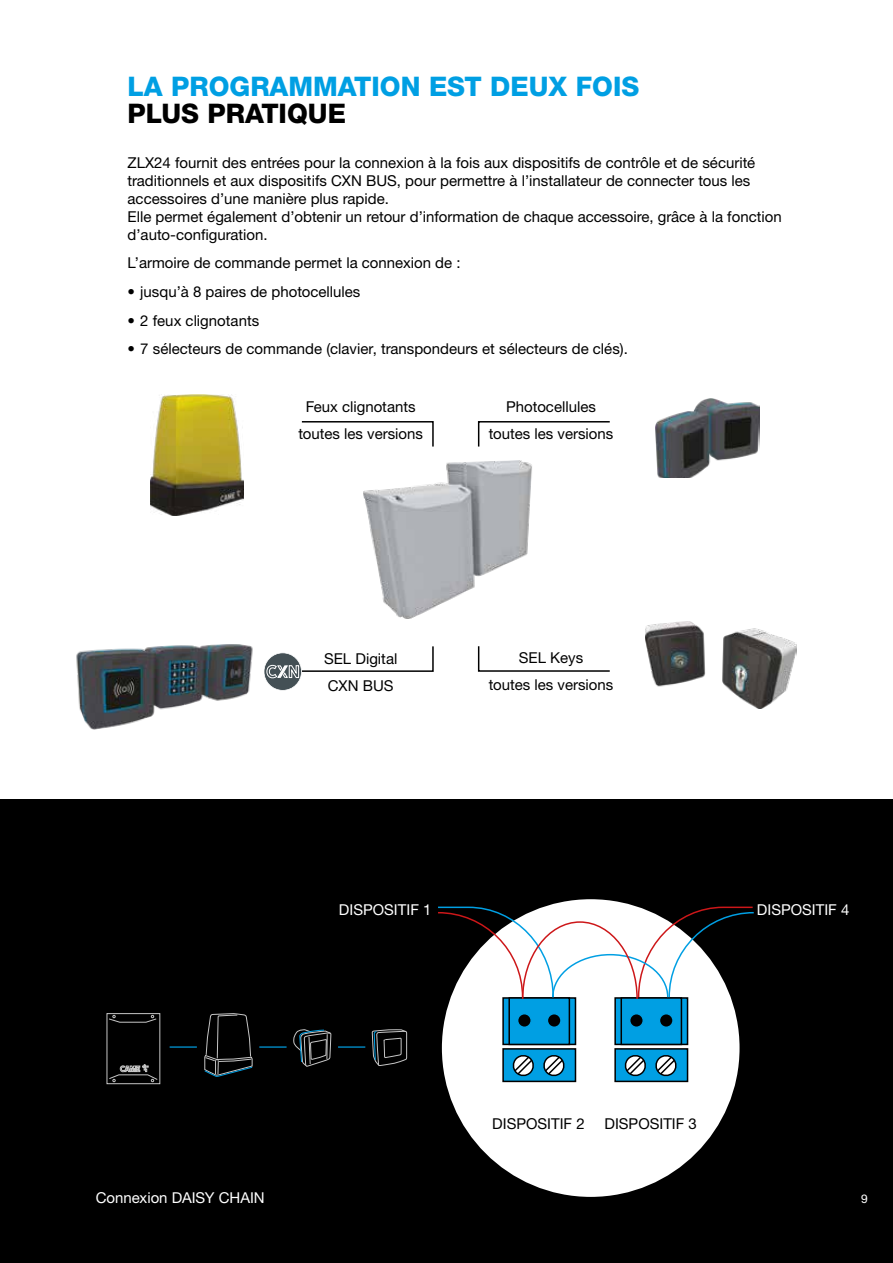
<style>
.page{position:relative;width:893px;height:1263px;background:#fff}
.page>*{position:absolute;margin:0;border:0;box-sizing:border-box;transform-origin:0 0}
.t1{font:800 27px "Helvetica Neue LTW1 G";color:#009fe3}
.t2{font:800 27px "Helvetica Neue LTW1 G";color:#000}
.t3{font:15px/18px "Helvetica Neue LTW1 G";color:#000;text-align:center}
.t4{font:15px "Helvetica Neue LTW1 G";color:#fff}
.t5{font:12px "Helvetica Neue LTW1 G";color:#fff}
</style>
<div class="page">
<div style="left:0;top:799px;width:893px;height:464px;background:#000"></div>
<img style="left:364px;top:461px;width:168px;height:158px">
<img style="left:655px;top:398px;width:105px;height:80px">
<img style="left:150px;top:394px;width:94px;height:122px">
<img style="left:76px;top:644px;width:177px;height:86px">
<svg style="left:301px;top:421px;width:133px;height:26px"></svg>
<svg style="left:477px;top:421px;width:133px;height:26px"></svg>
<svg style="left:477px;top:646px;width:133px;height:26px"></svg>
<svg style="left:264px;top:646px;width:170px;height:45px"></svg>
<svg style="left:372px;top:1029px;width:35px;height:37px"></svg>
<hr style="left:259px;top:1046px;width:28px;height:2px;background:#009fe3">
<hr style="left:170px;top:1046px;width:27px;height:2px;background:#009fe3">
<hr style="left:338px;top:1046px;width:27px;height:2px;background:#009fe3">
<div style="left:107px;top:1013px;width:53px;height:71px;border:1px solid #c6c6c6"></div>
<svg style="left:108px;top:1015px;width:49px;height:8px"></svg>
<svg style="left:109px;top:1064px;width:49px;height:18px"></svg>
<svg style="left:293px;top:1029px;width:38px;height:38px"></svg>
<svg style="left:204px;top:1013px;width:49px;height:64px"></svg>
<div style="left:442px;top:899px;width:297px;height:298px;background:#fff;border-radius:50%"></div>
<div style="left:503px;top:998px;width:72px;height:46px;background:linear-gradient(to bottom,#009fe3,#009fe3)"></div>
<div style="left:502px;top:997px;width:74px;height:48px;border:2px solid #000"></div>
<div style="left:615px;top:998px;width:72px;height:46px;background:linear-gradient(to bottom,#009fe3,#009fe3)"></div>
<div style="left:614px;top:997px;width:74px;height:48px;border:2px solid #000"></div>
<div style="left:503px;top:1049px;width:72px;height:32px;background:#009fe3"></div>
<div style="left:502px;top:1048px;width:74px;height:34px;border:2px solid #000"></div>
<div style="left:615px;top:1049px;width:72px;height:32px;background:#009fe3"></div>
<div style="left:614px;top:1048px;width:74px;height:34px;border:2px solid #000"></div>
<div style="left:509px;top:998px;width:60px;height:46px;background:#009fe3"></div>
<div style="left:508px;top:997px;width:62px;height:48px;border:2px solid #000"></div>
<div style="left:621px;top:998px;width:60px;height:46px;background:#009fe3"></div>
<div style="left:620px;top:997px;width:62px;height:48px;border:2px solid #000"></div>
<div style="left:547px;top:1014px;width:14px;height:13px;background:#000;border-radius:50%"></div>
<div style="left:547px;top:1013px;width:15px;height:15px;border:2px solid #009fe3;border-radius:50%"></div>
<div style="left:518px;top:1014px;width:13px;height:13px;background:#000;border-radius:50%"></div>
<div style="left:517px;top:1013px;width:15px;height:15px;border:2px solid #009fe3;border-radius:50%"></div>
<div style="left:659px;top:1014px;width:14px;height:13px;background:#000;border-radius:50%"></div>
<div style="left:659px;top:1013px;width:15px;height:15px;border:2px solid #009fe3;border-radius:50%"></div>
<div style="left:630px;top:1014px;width:13px;height:13px;background:#000;border-radius:50%"></div>
<div style="left:629px;top:1013px;width:15px;height:15px;border:2px solid #009fe3;border-radius:50%"></div>
<svg style="left:512px;top:1055px;width:22px;height:22px"></svg>
<svg style="left:624px;top:1055px;width:22px;height:22px"></svg>
<svg style="left:543px;top:1055px;width:22px;height:22px"></svg>
<svg style="left:655px;top:1055px;width:22px;height:22px"></svg>
<svg style="left:438px;top:906px;width:316px;height:94px"></svg>
<img style="left:646px;top:622px;width:150px;height:87px">
<h1 class="t1" style="left:128px;top:70px;width:513px">LA PROGRAMMATION EST DEUX FOIS</h1>
<h1 class="t2" style="left:128px;top:97px;width:220px">PLUS PRATIQUE</h1>
<p class="t3" style="left:128px;top:153px;width:656px;text-align:left">ZLX24 fournit des entrées pour la connexion à la fois aux dispositifs de contrôle et de sécurité traditionnels et aux dispositifs CXN BUS, pour permettre à l’installateur de connecter tous les accessoires d’une manière plus rapide.<br>Elle permet également d’obtenir un retour d’information de chaque accessoire, grâce à la fonction d’auto-configuration.</p>
<p class="t3" style="left:128px;top:254px;width:334px">L’armoire de commande permet la connexion de :</p>
<p class="t3" style="left:128px;top:283px;width:234px">• jusqu’à 8 paires de photocellules</p>
<p class="t3" style="left:128px;top:311px;width:133px">• 2 feux clignotants</p>
<p class="t3" style="left:128px;top:340px;width:502px">• 7 sélecteurs de commande (clavier, transpondeurs et sélecteurs de clés).</p>
<p class="t3" style="left:298px;top:393px;width:126px;line-height:27px">Feux clignotants toutes les versions</p>
<p class="t3" style="left:489px;top:393px;width:126px;line-height:27px">Photocellules toutes les versions</p>
<p class="t3" style="left:324px;top:645px;width:75px;line-height:27px;text-align:left">SEL Digital<br>CXN BUS</p>
<p class="t3" style="left:489px;top:644px;width:126px;line-height:27px">SEL Keys<br>toutes les versions</p>
<p class="t4" style="left:339px;top:901px;width:94px">DISPOSITIF 1</p>
<p class="t4" style="left:757px;top:901px;width:94px">DISPOSITIF 4</p>
<p class="t4" style="left:96px;top:1189px;width:171px">Connexion DAISY CHAIN</p>
<p class="t3" style="left:492px;top:1115px;width:94px">DISPOSITIF 2</p>
<p class="t3" style="left:604px;top:1115px;width:94px">DISPOSITIF 3</p>
<p class="t5" style="left:861px;top:1192px;width:8px">9</p>
</div>
